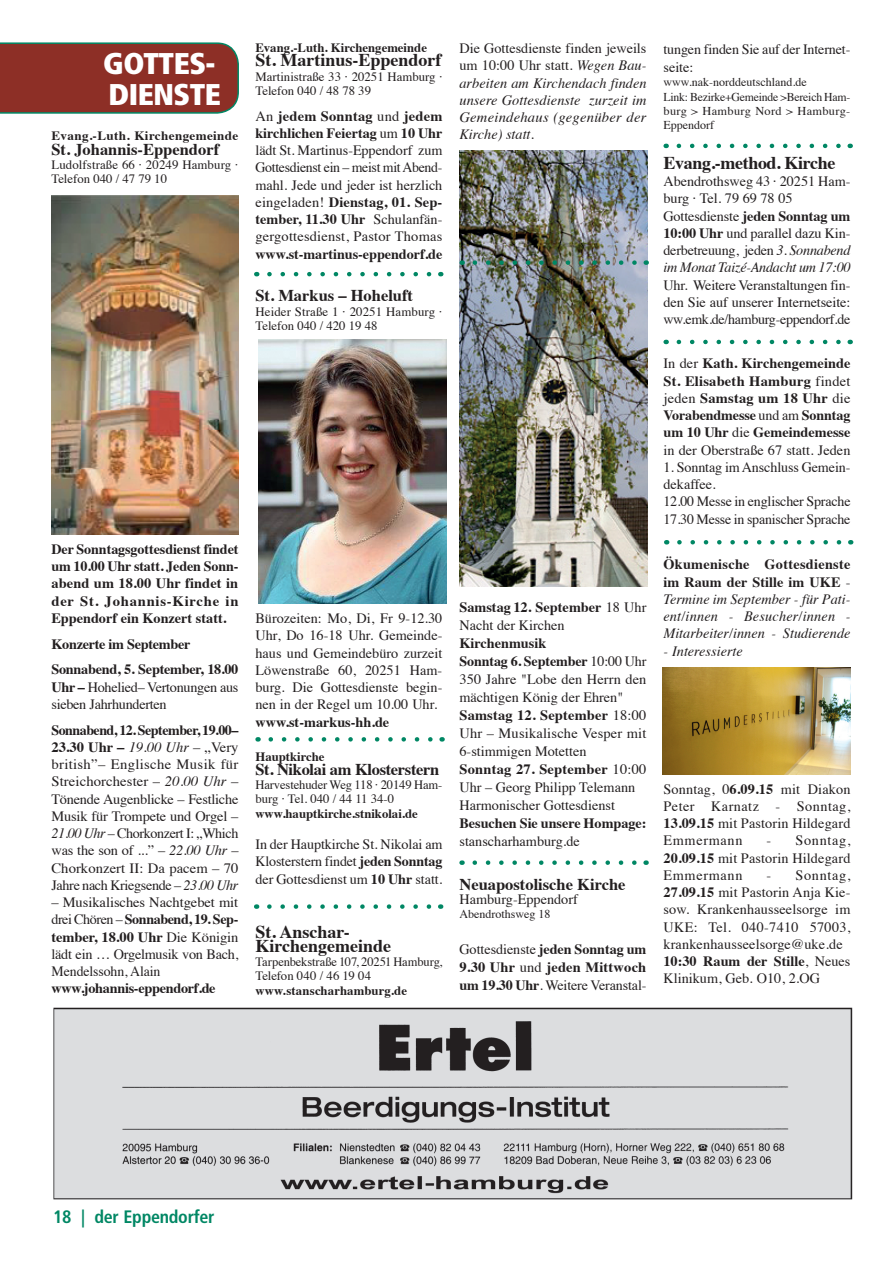
<style>
.page{position:relative;width:893px;height:1263px;background:#fff}
.page>*{position:absolute;margin:0;border:0;box-sizing:border-box;transform-origin:0 0}
.t1{font:900 condensed 30px/31.5px "Frutiger";letter-spacing:-.015em;color:#fff}
.t2{font:700 18px/14.2px "Times";color:#231f20}
.t3{font:700 18px "Times";letter-spacing:-.02em;color:#231f20}
.t4{font:700 condensed 18px "Frutiger";letter-spacing:-.015em;color:#008764}
.t5{font:700 16.5px "Times";color:#231f20}
.t6{font:700 16.5px "Times";letter-spacing:-.02em;color:#231f20}
.t7{font:14.25px/17.2px "Times";color:#231f20;text-align:justify}
.t8{font:700 14.25px/17.2px "Times";letter-spacing:-.005em;color:#231f20;text-align:justify}
.t9{font:italic 14.25px/17.2px "Times";letter-spacing:.005em;color:#231f20;text-align:justify}
.t10{font:14.25px/17.2px "Times";letter-spacing:-.02em;color:#231f20}
.t11{font:12.75px/14.2px "Times";color:#231f20}
.t12{font:700 12.75px "Times";color:#231f20}
.t13{font:700 12.75px "Times";letter-spacing:.03em;color:#231f20}
.t14{font:12px/14.2px "Times";color:#231f20}
.s1{font-weight:700}
.s2{font-style:italic}
.s3{font-style:normal}
.s4{font-weight:400}
.s5{font-weight:700;font-style:normal}
</style>
<div class="page">
<svg style="left:0;top:42px;width:239px;height:72px;background:#88372d"></svg>
<img style="left:51px;top:196px;width:188px;height:339px">
<svg style="left:663px;top:667px;width:187px;height:1px"></svg>
<img style="left:663px;top:668px;width:187px;height:107px">
<img style="left:459px;top:150px;width:189px;height:437px">
<svg style="left:271px;top:737px;width:162px;height:5px"></svg>
<svg style="left:679px;top:144px;width:162px;height:4px"></svg>
<svg style="left:475px;top:860px;width:162px;height:5px"></svg>
<svg style="left:269px;top:904px;width:163px;height:5px"></svg>
<svg style="left:475px;top:260px;width:164px;height:5px"></svg>
<svg style="left:53px;top:1007px;width:799px;height:1px"></svg>
<img style="left:53px;top:1008px;width:799px;height:191px">
<img style="left:259px;top:340px;width:187px;height:263px">
<svg style="left:679px;top:340px;width:162px;height:4px"></svg>
<svg style="left:679px;top:540px;width:163px;height:4px"></svg>
<svg style="left:269px;top:272px;width:163px;height:4px"></svg>
<h1 class="t1" style="left:103px;top:47px;width:119px">GOTTES-<br>DIENSTE</h1>
<p class="t13" style="left:51px;top:124px;width:189px">Evang.-Luth. Kirchengemeinde</p>
<p class="t5" style="left:51px;top:133px;width:169px">St. Johannis-Eppendorf</p>
<p class="t11" style="left:51px;top:156px;width:188px">Ludolfstraße 66 · 20249 Hamburg ·<br>Telefon 040 / 47 79 10</p>
<p class="t12" style="left:255px;top:35px;width:173px">Evang.-Luth. Kirchengemeinde</p>
<p class="t2" style="left:255px;top:51px;width:188px">St. Martinus-Eppendorf</p>
<p class="t11" style="left:255px;top:68px;width:189px">Martinistraße 33 · 20251 Hamburg ·<br>Telefon 040 / 48 78 39</p>
<p class="t7" style="left:255px;top:106px;width:189px">An <span class="s1">jedem Sonntag</span> und <span class="s1">jedem kirchlichen Feiertag</span> um <span class="s1">10 Uhr </span>lädt St. Martinus-Eppendorf zum Gottesdienst ein – meist mit Abend&shy;mahl. Jede und jeder ist herzlich eingeladen! <span class="s1">Dienstag, 01. Sep&shy;tember, 11.30 Uhr</span> Schulanfän&shy;gergottesdienst, Pastor Thomas</p>
<p class="t8" style="left:255px;top:244px;width:188px">www.st-martinus-eppendorf.de</p>
<p class="t5" style="left:255px;top:280px;width:159px">St. Markus – Hoheluft</p>
<p class="t11" style="left:255px;top:303px;width:188px">Heider Straße 1 · 20251 Hamburg ·<br>Telefon 040 / 420 19 48</p>
<p class="t8" style="left:51px;top:539px;width:189px">Der Sonntagsgottesdienst findet um 10.00 Uhr statt. Jeden Sonn&shy;abend um 18.00 Uhr findet in der St. Johannis-Kirche in Eppendorf ein Konzert statt.</p>
<p class="t8" style="left:51px;top:629px;width:188px;line-height:25.8px">Konzerte im September<br>Sonnabend, 5. September, 18.00</p>
<p class="t10" style="left:51px;top:677px;width:189px"><span class="s1">Uhr –</span> Hohelied– Vertonungen aus sieben Jahrhunderten</p>
<p class="t7" style="left:51px;top:720px;width:189px"><span class="s1">Sonnabend, 12. September, 19.00– 23.30 Uhr –</span> <span class="s2">19.00 Uhr –</span> „Very british”– Englische Musik für Streichorchester – <span class="s2">20.00 Uhr – </span>Tönende Augenblicke – Festliche Musik für Trompete und Orgel – <span class="s2">21.00 Uhr –</span> Chorkonzert I: „Which was the son of ...” – <span class="s2">22.00 Uhr – </span>Chorkonzert II: Da pacem – 70<br>Jahre nach Kriegsende – <span class="s2">23.00 Uhr</span></p>
<p class="t7" style="left:51px;top:892px;width:189px"><span class="s2">–</span> Musikalisches Nachtgebet mit drei Chören – <span class="s1">Sonnabend, 19. Sep&shy;tember, 18.00 Uhr</span> Die Königin lädt ein … Orgelmusik von Bach, Mendelssohn, Alain</p>
<p class="t8" style="left:51px;top:978px;width:166px">www.johannis-eppendorf.de</p>
<p class="t7" style="left:255px;top:608px;width:188px">Bürozeiten: Mo, Di, Fr 9-12.30<br>Uhr, Do 16-18 Uhr. Gemeinde&shy;haus und Gemeindebüro zurzeit Löwenstraße 60, 20251 Ham&shy;burg. Die Gottesdienste begin&shy;nen in der Regel um 10.00 Uhr.</p>
<p class="t8" style="left:255px;top:712px;width:135px">www.st-markus-hh.de</p>
<p class="t12" style="left:255px;top:744px;width:71px">Hauptkirche</p>
<p class="t6" style="left:255px;top:753px;width:185px">St. Nikolai am Klosterstern</p>
<p class="t11" style="left:255px;top:777px;width:188px">Harvestehuder Weg 118 · 20149 Ham&shy;burg · Tel. 040 / 44 11 34-0</p>
<p class="t12" style="left:255px;top:801px;width:164px">www.hauptkirche.stnikolai.de</p>
<p class="t7" style="left:255px;top:834px;width:189px">In der Hauptkirche St. Nikolai am Klosterstern findet <span class="s1">jeden Sonntag </span>der Gottesdienst um <span class="s1">10 Uhr</span> statt.</p>
<p class="t2" style="left:255px;top:922px;width:137px">St. Anschar-<br>Kirchengemeinde</p>
<p class="t11" style="left:255px;top:954px;width:188px">Tarpenbekstraße 107, 20251 Hamburg,<br>Telefon 040 / 46 19 04</p>
<p class="t12" style="left:255px;top:978px;width:153px">www.stanscharhamburg.de</p>
<p class="t9" style="left:459px;top:39px;width:189px"><span class="s3">Die Gottesdienste finden jeweils um 10:00 Uhr statt.</span> Wegen Bau&shy;arbeiten am Kirchendach finden unsere Gottesdienste zurzeit im Gemeindehaus (gegenüber der Kirche) statt.</p>
<p class="t7" style="left:459px;top:597px;width:189px;line-height:18px"><span class="s1">Samstag 12. September</span> 18 Uhr<br>Nacht der Kirchen</p>
<p class="t7" style="left:459px;top:633px;width:189px;line-height:18px;text-align:left"><span class="s1">Kirchenmusik<br>Sonntag 6. September</span> 10:00 Uhr<br>350 Jahre "Lobe den Herrn den mächtigen König der Ehren"<br><span class="s1">Samstag 12. September</span> 18:00<br>Uhr – Musikalische Vesper mit<br>6-stimmigen Motetten<br><span class="s1">Sonntag 27. September</span> 10:00<br>Uhr – Georg Philipp Telemann<br>Harmonischer Gottesdienst</p>
<p class="t8" style="left:459px;top:813px;width:189px">Besuchen Sie unsere Hompage:</p>
<p class="t7" style="left:459px;top:831px;width:122px">stanscharhamburg.de</p>
<p class="t5" style="left:459px;top:868px;width:168px">Neuapostolische Kirche</p>
<p class="t7" style="left:459px;top:889px;width:120px">Hamburg-Eppendorf</p>
<p class="t14" style="left:459px;top:906px;width:92px">Abendrothsweg 18</p>
<p class="t8" style="left:459px;top:939px;width:188px;line-height:18px"><span class="s4">Gottesdienste</span> jeden Sonntag um 9.30 Uhr <span class="s4">und</span> jeden Mittwoch um 19.30 Uhr<span class="s4">. Weitere Veranstal-</span></p>
<p class="t7" style="left:663px;top:39px;width:188px;line-height:18px">tungen finden Sie auf der Internet&shy;seite:</p>
<p class="t14" style="left:663px;top:74px;width:188px">www.nak-norddeutschland.de<br>Link: Bezirke+Gemeinde &gt;Bereich Ham&shy;burg &gt; Hamburg Nord &gt; Hamburg-<br>Eppendorf</p>
<p class="t3" style="left:663px;top:145px;width:173px">Evang.-method. Kirche</p>
<p class="t7" style="left:663px;top:171px;width:189px;text-align:left">Abendrothsweg 43 · 20251 Ham&shy;burg · Tel. 79 69 78 05<br>Gottesdienste <span class="s1">jeden Sonntag um<br>10:00 Uhr</span> und parallel dazu Kin&shy;derbetreuung, jeden <span class="s2">3. Sonnabend im Monat Taizé-Andacht um 17:00</span></p>
<p class="t7" style="left:663px;top:275px;width:189px">Uhr. Weitere Veranstaltungen fin&shy;den Sie auf unserer Internetseite: ww.emk.de/hamburg-eppendorf.de</p>
<p class="t8" style="left:663px;top:353px;width:189px"><span class="s4">In der</span> Kath. Kirchengemeinde St. Elisabeth Hamburg <span class="s4">findet jeden</span> Samstag um 18 Uhr <span class="s4">die </span>Vorabendmesse <span class="s4">und am</span> Sonntag um 10 Uhr <span class="s4">die</span> Gemeindemesse <span class="s4">in der Oberstraße 67 statt. Jeden</span></p>
<p class="t7" style="left:663px;top:457px;width:189px;text-align:left">1. Sonntag im Anschluss Gemein&shy;dekaffee.<br>12.00 Messe in englischer Sprache<br>17.30 Messe in spanischer Sprache</p>
<p class="t9" style="left:663px;top:555px;width:189px"><span class="s5">Ökumenische Gottesdienste im Raum der Stille im UKE</span> <span class="s3">- </span>Termine im September - für Pati&shy;ent/innen - Besucher/innen - Mitarbeiter/innen - Studierende</p>
<p class="t9" style="left:663px;top:641px;width:81px">- Interessierte</p>
<p class="t7" style="left:663px;top:779px;width:188px">Sonntag, 0<span class="s1">6.09.15</span> mit Diakon Peter Karnatz - Sonntag, <span class="s1">13.09.15</span> mit Pastorin Hildegard Emmermann</p>
<p class="t7" style="left:663px;top:831px;width:189px;text-indent:103px">- Sonntag, <span class="s1">20.09.15</span> mit Pastorin Hildegard Emmermann</p>
<p class="t7" style="left:663px;top:865px;width:189px;text-align:left;text-indent:103px">- Sonntag,<br><span class="s1">27.09.15</span> mit Pastorin Anja Kie&shy;sow. Krankenhausseelsorge im<br>UKE: Tel. 040-7410 57003, krankenhausseelsorge@uke.de<br><span class="s1">10:30 Raum der Stille</span>, Neues<br>Klinikum, Geb. O10, 2.OG</p>
<p class="t4" style="left:53px;top:1206px;width:163px">18 | der Eppendorfer</p>
</div>
